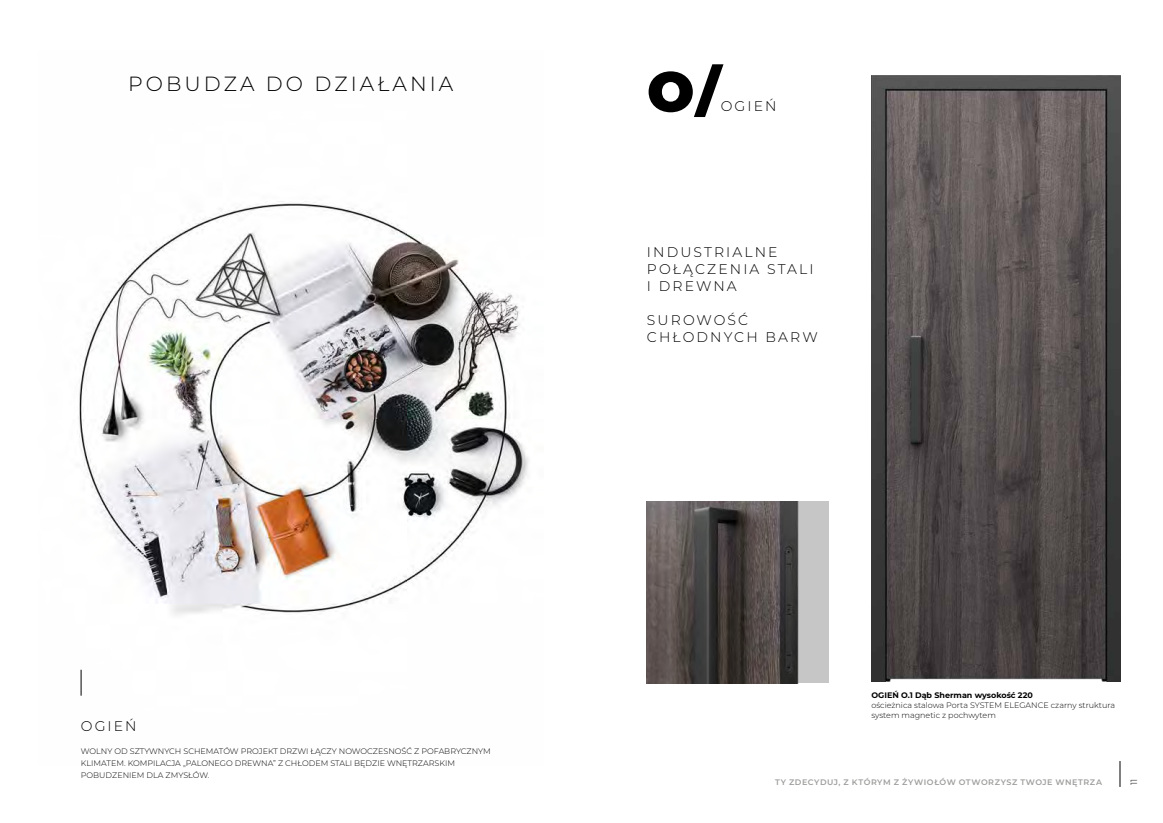
<style>
.page{position:relative;width:1163px;height:823px;background:#fff}
.page>*{position:absolute;margin:0;border:0;box-sizing:border-box;transform-origin:0 0}
.t1{font:900 55.9px "Montserrat";color:#000}
.t2{font:300 20.5px "Montserrat";letter-spacing:.15em;color:#000}
.t3{font:300 14px/16.8px "Montserrat";letter-spacing:.15em;color:#000}
.t4{font:300 9px "Montserrat";color:#000}
.t5{font:300 8px/12px "Montserrat";color:#000}
.t6{font:600 8px "Montserrat";letter-spacing:.065em;color:#9d9d9c}
.t7{font:700 8px "Montserrat";color:#000}
</style>
<div class="page">
<svg style="left:1119px;top:761px;width:1px;height:25px"></svg>
<img style="left:78px;top:201px;width:451px;height:495px">
<svg style="left:81px;top:669px;width:1px;height:26px"></svg>
<img style="left:647px;top:501px;width:181px;height:181px">
<img style="left:871px;top:76px;width:249px;height:605px">
<h2 class="t2" style="left:128px;top:70px;width:327px">POBUDZA DO DZIAŁANIA</h2>
<h3 class="t3" style="left:81px;top:716px;width:57px">OGIEŃ</h3>
<p class="t5" style="left:81px;top:744px;width:411px">WOLNY OD SZTYWNYCH SCHEMATÓW PROJEKT DRZWI ŁĄCZY NOWOCZESNOŚĆ Z POFABRYCZNYM<br>KLIMATEM. KOMPILACJA „PALONEGO DREWNA” Z CHŁODEM STALI BĘDZIE WNĘTRZARSKIM<br>POBUDZENIEM DLA ZMYSŁÓW.</p>
<h1 class="t1" style="left:647px;top:49px;width:75px">O/</h1>
<h3 class="t3" style="left:720px;top:97px;width:57px">OGIEŃ</h3>
<h3 class="t3" style="left:647px;top:243px;width:168px">INDUSTRIALNE<br>POŁĄCZENIA STALI<br>I DREWNA</h3>
<h3 class="t3" style="left:647px;top:311px;width:172px">SUROWOŚĆ<br>CHŁODNYCH BARW</h3>
<p class="t7" style="left:871px;top:689px;width:163px">OGIEŃ O.1 Dąb Sherman wysokość 220</p>
<p class="t5" style="left:871px;top:699px;width:245px;line-height:9.6px">ościeżnica stalowa Porta SYSTEM ELEGANCE czarny struktura system magnetic z pochwytem</p>
<p class="t6" style="left:775px;top:775px;width:328px">TY ZDECYDUJ, Z KTÓRYM Z ŻYWIOŁÓW OTWORZYSZ TWOJE WNĘTRZA</p>
<p class="t4" style="left:1127px;top:784px;width:8px;rotate:-90deg">11</p>
</div>
